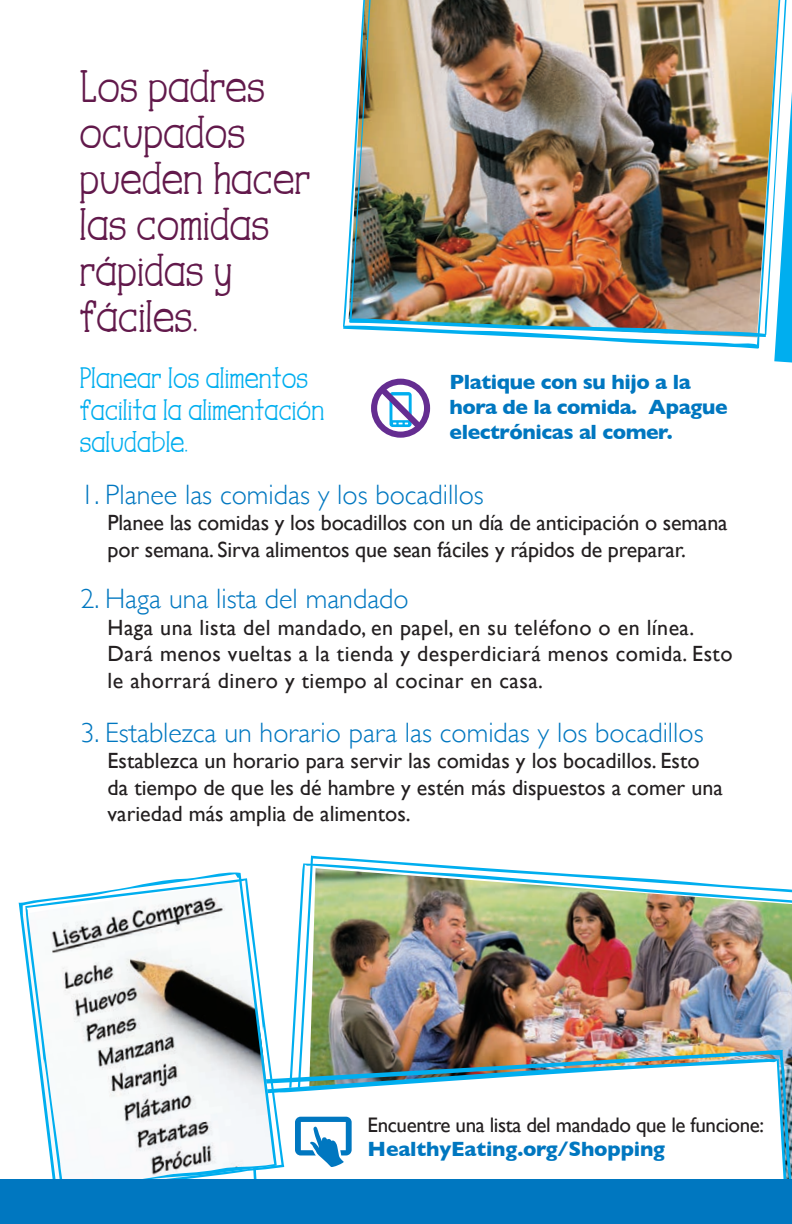
<style>
.page{position:relative;width:792px;height:1224px;background:#fff}
.page>*{position:absolute;margin:0;border:0;box-sizing:border-box;transform-origin:0 0}
.t1{font:700 40px/46px "TALUHLA";color:#62194b}
.t2{font:300 28px "Gill Sans";color:#0077c0}
.t3{font:700 26px/32px "TALUHLA";color:#00aeef}
.t4{font:22px/26.4px "Gill Sans";color:#231f20}
.t5{font:22px/26.4px "Gill Sans";letter-spacing:.02em;color:#231f20}
.t6{font:700 21px/25.2px "Gill Sans";letter-spacing:-.02em;color:#0077c0}
.t7{font:21px "Gill Sans";letter-spacing:-.02em;color:#231f20}
</style>
<div class="page">
<img style="left:291px;top:863px;width:500px;height:186px">
<img style="left:343px;top:0;width:430px;height:348px">
<img style="left:291px;top:1049px;width:500px;height:9px">
<svg style="left:285px;top:1058px;width:506px;height:121px"></svg>
<svg style="left:25px;top:878px;width:260px;height:301px"></svg>
<svg style="left:295px;top:1116px;width:56px;height:51px"></svg>
<svg style="left:371px;top:378px;width:60px;height:60px"></svg>
<div style="left:0;top:1179px;width:791px;height:44px;background:#0077c0"></div>
<svg style="left:773px;top:0;width:19px;height:363px"></svg>
<h1 class="t1" style="left:81px;top:64px;width:232px">Los padres ocupados pueden hacer las comidas rápidas y fáciles.</h1>
<p class="t3" style="left:81px;top:362px;width:246px">Planear los alimentos facilita la alimentación saludable.</p>
<p class="t2" style="left:81px;top:472px;width:404px">1. Planee las comidas y los bocadillos</p>
<p class="t4" style="left:108px;top:509px;width:621px">Planee las comidas y los bocadillos con un día de anticipación o semana por semana. Sirva alimentos que sean fáciles y rápidos de preparar.</p>
<p class="t2" style="left:81px;top:577px;width:329px">2. Haga una lista del mandado</p>
<p class="t5" style="left:108px;top:614px;width:626px">Haga una lista del mandado, en papel, en su teléfono o en línea.<br>Dará menos vueltas a la tienda y desperdiciará menos comida. Esto le ahorrará dinero y tiempo al cocinar en casa.</p>
<p class="t2" style="left:81px;top:710px;width:624px">3. Establezca un horario para las comidas y los bocadillos</p>
<p class="t4" style="left:108px;top:747px;width:616px">Establezca un horario para servir las comidas y los bocadillos. Esto da tiempo de que les dé hambre y estén más dispuestos a comer una variedad más amplia de alimentos.</p>
<p class="t6" style="left:449px;top:368px;width:279px">Platique con su hijo a la hora de la comida. Apague electrónicas al comer.</p>
<p class="t7" style="left:367px;top:1112px;width:398px">Encuentre una lista del mandado que le funcione:</p>
<p class="t6" style="left:367px;top:1135px;width:299px">HealthyEating.org/Shopping</p>
</div>
